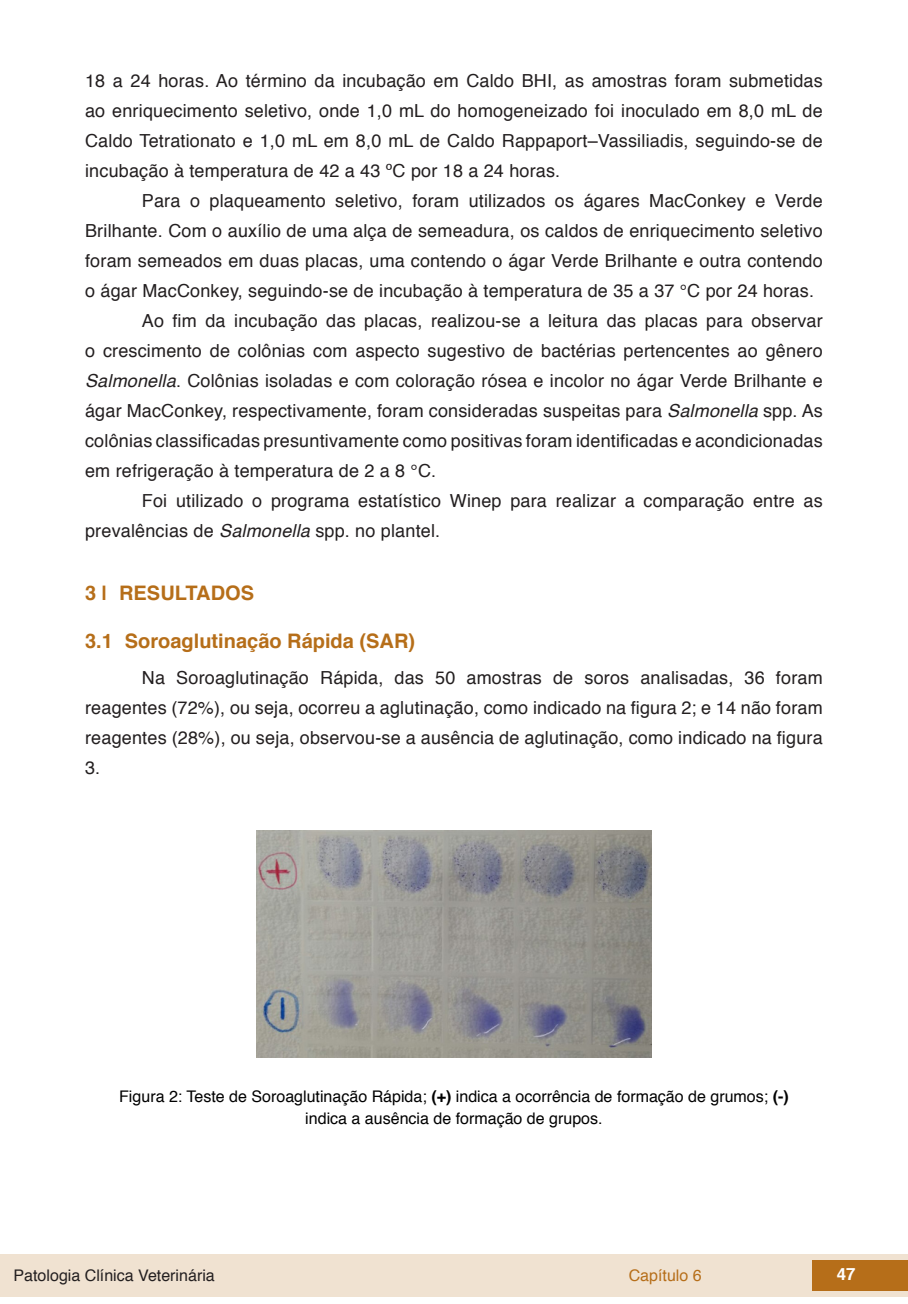
<style>
.page{position:relative;width:908px;height:1304px;background:#fff}
.page>*{position:absolute;margin:0;border:0;box-sizing:border-box;transform-origin:0 0}
.t1{font:700 20px "Helvetica";color:#b66e19}
.txt{font:18px/30px "Helvetica";letter-spacing:.01em;color:#231f20;text-align:justify}
.t2{font:700 16.8px "Helvetica";color:#fff}
.info_tab_graf_imag{font:16px/22px "Helvetica";color:#000;text-align:center}
.t3{font:16px "Helvetica";color:#231f20}
.t4{font:16px "Helvetica";color:#b66e19}
.s1{font-style:italic}
.s2{font-weight:700}
</style>
<div class="page">
<div style="left:0;top:1254px;width:906px;height:43px;background:#f0e2d1"></div>
<div style="left:812px;top:1261px;width:95px;height:30px;background:#b66e19"></div>
<img style="left:256px;top:830px;width:395px;height:227px">
<p class="txt" style="left:85px;top:66px;width:738px">18 a 24 horas. Ao término da incubação em Caldo BHI, as amostras foram submetidas ao enriquecimento seletivo, onde 1,0 mL do homogeneizado foi inoculado em 8,0 mL de Caldo Tetrationato e 1,0 mL em 8,0 mL de Caldo Rappaport–Vassiliadis, seguindo-se de incubação à temperatura de 42 a 43 ºC por 18 a 24 horas.</p>
<p class="txt" style="left:85px;top:186px;width:738px;text-indent:57px">Para o plaqueamento seletivo, foram utilizados os ágares MacConkey e Verde Brilhante. Com o auxílio de uma alça de semeadura, os caldos de enriquecimento seletivo foram semeados em duas placas, uma contendo o ágar Verde Brilhante e outra contendo o ágar MacConkey, seguindo-se de incubação à temperatura de 35 a 37 °C por 24 horas.</p>
<p class="txt" style="left:85px;top:306px;width:739px;text-indent:57px">Ao fim da incubação das placas, realizou-se a leitura das placas para observar o crescimento de colônias com aspecto sugestivo de bactérias pertencentes ao gênero <span class="s1">Salmonella</span>. Colônias isoladas e com coloração rósea e incolor no ágar Verde Brilhante e ágar MacConkey, respectivamente, foram consideradas suspeitas para <span class="s1">Salmonella</span> spp. As colônias classificadas presuntivamente como positivas foram identificadas e acondicionadas em refrigeração à temperatura de 2 a 8 °C.</p>
<p class="txt" style="left:85px;top:486px;width:738px;text-indent:57px">Foi utilizado o programa estatístico Winep para realizar a comparação entre as prevalências de <span class="s1">Salmonella</span> spp. no plantel.</p>
<p class="t1" style="left:85px;top:577px;width:170px">3 | RESULTADOS</p>
<p class="t1" style="left:85px;top:625px;width:331px">3.1 Soroaglutinação Rápida (SAR)</p>
<p class="txt" style="left:85px;top:663px;width:738px;text-indent:57px">Na Soroaglutinação Rápida, das 50 amostras de soros analisadas, 36 foram reagentes (72%), ou seja, ocorreu a aglutinação, como indicado na figura 2; e 14 não foram reagentes (28%), ou seja, observou-se a ausência de aglutinação, como indicado na figura 3.</p>
<p class="info_tab_graf_imag" style="left:119px;top:1086px;width:670px">Figura 2: Teste de Soroaglutinação Rápida; <span class="s2">(+)</span> indica a ocorrência de formação de grumos; <span class="s2">(-) </span>indica a ausência de formação de grupos.</p>
<p class="t3" style="left:14px;top:1263px;width:202px">Patologia Clínica Veterinária</p>
<p class="t4" style="left:628px;top:1263px;width:74px">Capítulo 6</p>
<p class="t2" style="left:836px;top:1261px;width:20px">47</p>
</div>
